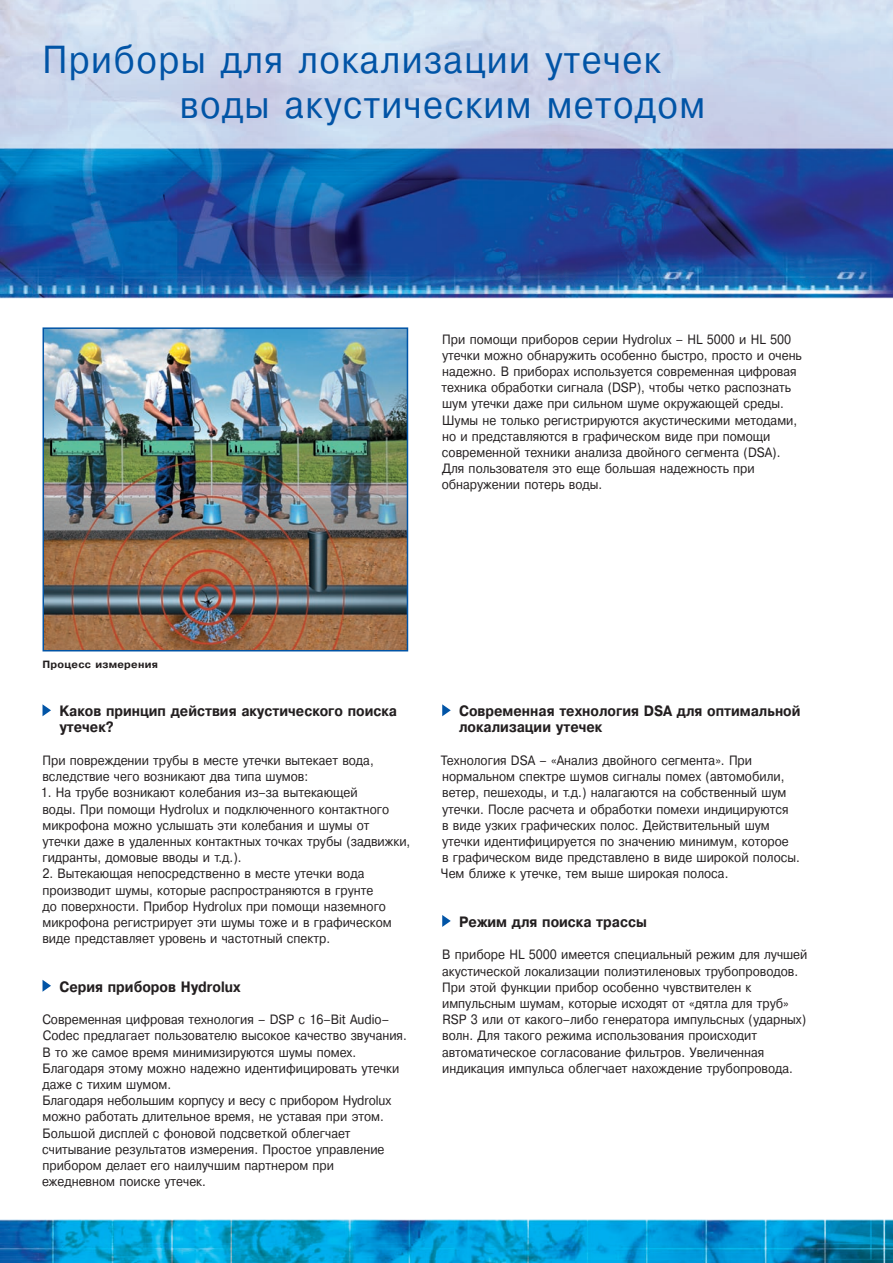
<style>
.page{position:relative;width:893px;height:1263px;background:#fff}
.page>*{position:absolute;margin:0;border:0;box-sizing:border-box;transform-origin:0 0}
.t1{font:39px/45px "Pragmatica G";letter-spacing:.04em;color:#0154a6;scale:.9 1}
.t2{font:700 15px/16.2px "Pragmatica G";color:#231f20;scale:.9 1}
.t3{font:13.5px/16.2px "Pragmatica G";color:#231f20;scale:.9 1}
.t4{font:700 10.5px "Pragmatica G";letter-spacing:.025em;color:#231f20}
</style>
<div class="page">
<img style="left:0;top:0;width:893px;height:1263px">
<svg style="left:43px;top:704px;width:8px;height:12px"></svg>
<svg style="left:43px;top:980px;width:8px;height:12px"></svg>
<svg style="left:442px;top:704px;width:9px;height:12px"></svg>
<svg style="left:442px;top:915px;width:9px;height:12px"></svg>
<img style="left:46px;top:330px;width:359px;height:318px">
<div style="left:43px;top:327px;width:365px;height:324px;border:2px solid #0154a6"></div>
<h1 class="t1" style="left:180px;top:38px;width:585px;text-indent:-137px">Приборы для локализации утечек воды акустическим методом</h1>
<p class="t3" style="left:441px;top:331px;width:402px">При помощи приборов серии Hydrolux – HL 5000 и HL 500 утечки можно обнаружить особенно быстро, просто и очень надежно. В приборах используется современная цифровая техника обработки сигнала (DSP), чтобы четко распознать шум утечки даже при сильном шуме окружающей среды.<br>Шумы не только регистрируются акустическими методами, но и представляются в графическом виде при помощи современной техники анализа двойного сегмента (DSA).<br>Для пользователя это еще большая надежность при обнаружении потерь воды.</p>
<p class="t4" style="left:43px;top:658px;width:117px">Процесс измерения</p>
<p class="t2" style="left:59px;top:703px;width:377px">Kаков принцип действия акустического поиска утечек?</p>
<p class="t3" style="left:42px;top:752px;width:370px">При повреждении трубы в месте утечки вытекает вода, вследствие чего возникают два типа шумов:</p>
<p class="t3" style="left:41px;top:785px;width:412px">1. На трубе возникают колебания из–за вытекающей<br>воды. При помощи Hydrolux и подключенного контактного микрофона можно услышать эти колебания и шумы от<br>утечки даже в удаленных контактных точках трубы (задвижки, гидранты, домовые вводы и т.д.).</p>
<p class="t3" style="left:42px;top:866px;width:390px">2. Вытекающая непосредственно в месте утечки вода производит шумы, которые распространяются в грунте<br>до поверхности. Прибор Hydrolux при помощи наземного микрофона регистрирует эти шумы тоже и в графическом виде представляет уровень и частотный спектр.</p>
<p class="t2" style="left:60px;top:979px;width:203px">Серия приборов Hydrolux</p>
<p class="t3" style="left:42px;top:1011px;width:407px">Современная цифровая технология – DSP с 16–Bit Audio– Codec предлагает пользователю высокое качество звучания.<br>В то же самое время минимизируются шумы помех.<br>Благодаря этому можно надежно идентифицировать утечки даже с тихим шумом.<br>Благодаря небольшим корпусу и весу с прибором Hydrolux можно работать длительное время, не уставая при этом.<br>Большой дисплей с фоновой подсветкой облегчает считывание результатов измерения. Простое управление прибором делает его наилучшим партнером при ежедневном поиске утечек.</p>
<p class="t2" style="left:459px;top:703px;width:381px">Cовременная технология DSA для оптимальной локализации утечек</p>
<p class="t3" style="left:441px;top:752px;width:401px">Технология DSA – «Aнализ двойного сегмента». При нормальном спектре шумов сигналы помех (автомобили, ветер, пешеходы, и т.д.) налагаются на собственный шум утечки. После расчета и обработки помехи индицируются<br>в виде узких графических полос. Действительный шум утечки идентифицируется по значению минимум, которое<br>в графическом виде представлено в виде широкой полосы.<br>Чем ближе к утечке, тем выше широкая полоса.</p>
<p class="t2" style="left:459px;top:914px;width:210px">Режим для поиска трассы</p>
<p class="t3" style="left:442px;top:947px;width:408px">В приборе HL 5000 имеется специальный режим для лучшей акустической локализации полиэтиленовых трубопроводов.<br>При этой функции прибор особенно чувствителен к импульсным шумам, которые исходят от «дятла для труб» RSP 3 или от какого–либо генератора импульсных (ударных) волн. Для такого режима использования происходит автоматическое согласование фильтров. Увеличенная индикация импульса облегчает нахождение трубопровода.</p>
</div>
